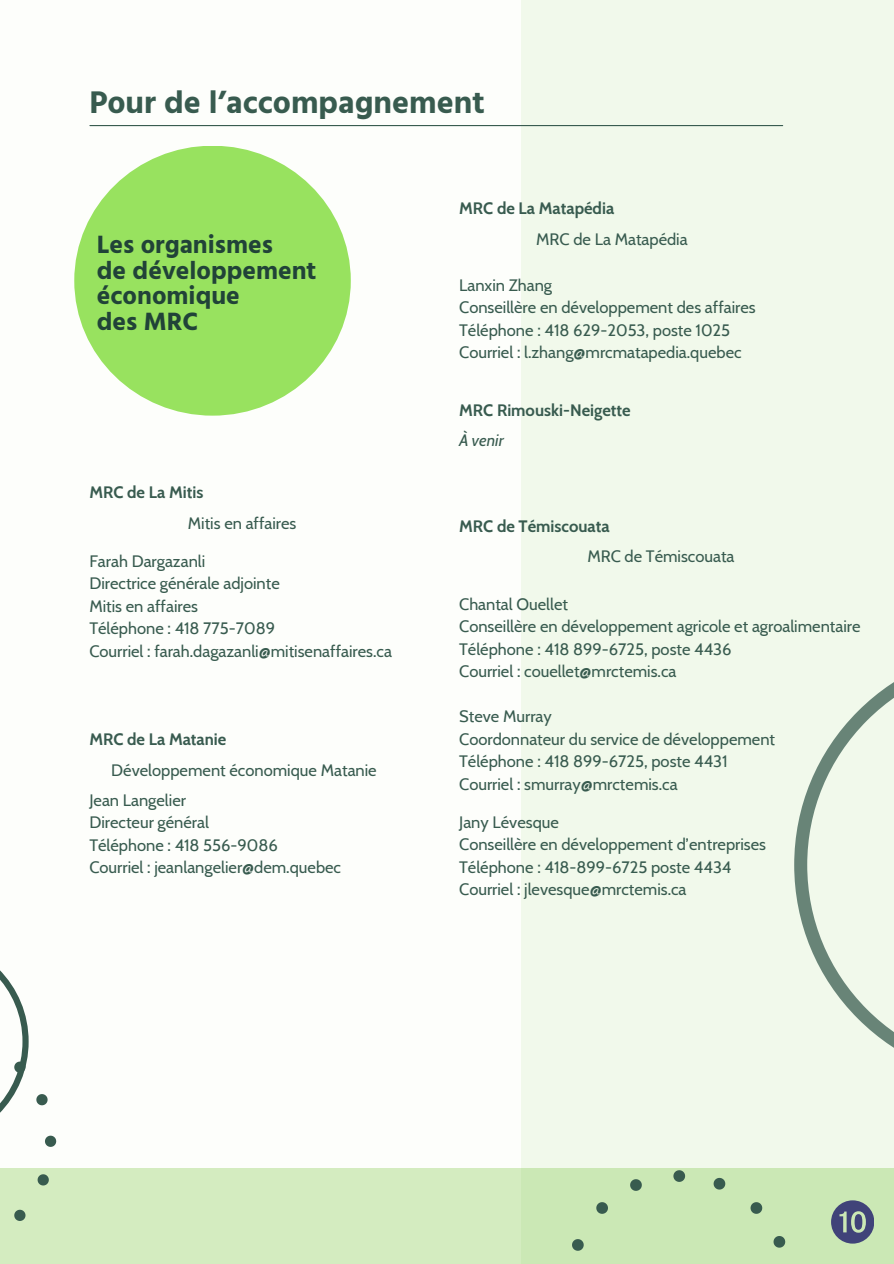
<style>
.page{position:relative;width:894px;height:1264px;background:#fff}
.page>*{position:absolute;margin:0;border:0;box-sizing:border-box;transform-origin:0 0}
.t1{font:700 32.1px "Hind Jalandhar";color:#385b4f}
.t2{font:700 25.65px/25.7px "Hind Jalandhar";color:#214338}
.t3{font:16.5px "Cabin";color:#385b4f}
.t4{font:700 16.5px "Cabin";color:#385b4f}
.t5{font:italic 16.5px "Cabin";color:#385b4f}
</style>
<div class="page">
<div style="left:0;top:0;width:893px;height:1263px;background:#fdfefb"></div>
<div style="left:74px;top:146px;width:277px;height:269px;background:#98e25f;border-radius:50%"></div>
<svg style="left:0;top:970px;width:28px;height:60px"></svg>
<div style="left:521px;top:0;width:372px;height:1263px;background:#f1f9eb"></div>
<svg style="left:794px;top:683px;width:99px;height:364px"></svg>
<div style="left:0;top:1167px;width:893px;height:96px;background:#d4ecc0"></div>
<div style="left:564px;top:1170px;width:229px;height:93px;background:#cbe8b5"></div>
<svg style="left:0;top:1030px;width:56px;height:191px"></svg>
<hr style="left:90px;top:125px;width:692px;height:1px;background:#385b4f">
<svg style="left:830px;top:1200px;width:43px;height:43px"></svg>
<p class="t1" style="left:89px;top:83px;width:397px">Pour de l’accompagnement</p>
<p class="t2" style="left:97px;top:231px;width:221px">Les organismes<br>de développement économique<br>des MRC</p>
<p class="t4" style="left:89px;top:482px;width:115px">MRC de La Mitis</p>
<p class="t3" style="left:188px;top:512px;width:110px">Mitis en affaires</p>
<p class="t3" style="left:89px;top:551px;width:117px">Farah Dargazanli</p>
<p class="t3" style="left:89px;top:573px;width:192px">Directrice générale adjointe</p>
<p class="t3" style="left:89px;top:596px;width:110px">Mitis en affaires</p>
<p class="t3" style="left:89px;top:618px;width:187px">Téléphone : 418 775-7089</p>
<h3 class="t3" style="left:89px;top:641px;width:304px">Courriel : farah.dagazanli@mitisenaffaires.ca</h3>
<h1 class="t4" style="left:89px;top:729px;width:138px">MRC de La Matanie</h1>
<p class="t3" style="left:111px;top:759px;width:267px">Développement économique Matanie</p>
<h2 class="t3" style="left:89px;top:790px;width:98px">Jean Langelier</h2>
<h3 class="t3" style="left:89px;top:812px;width:121px">Directeur général</h3>
<p class="t3" style="left:89px;top:835px;width:190px">Téléphone : 418 556-9086</p>
<p class="t3" style="left:89px;top:857px;width:253px">Courriel : jeanlangelier@dem.quebec</p>
<p class="t4" style="left:459px;top:198px;width:156px">MRC de La Matapédia</p>
<p class="t3" style="left:536px;top:229px;width:153px">MRC de La Matapédia</p>
<p class="t3" style="left:459px;top:275px;width:94px">Lanxin Zhang</p>
<h3 class="t3" style="left:459px;top:297px;width:298px">Conseillère en développement des affaires</h3>
<p class="t3" style="left:459px;top:320px;width:272px">Téléphone : 418 629-2053, poste 1025</p>
<h3 class="t3" style="left:459px;top:342px;width:284px">Courriel : l.zhang@mrcmatapedia.quebec</h3>
<p class="t4" style="left:459px;top:400px;width:173px">MRC Rimouski-Neigette</p>
<p class="t5" style="left:459px;top:430px;width:46px">À venir</p>
<p class="t4" style="left:459px;top:516px;width:152px">MRC de Témiscouata</p>
<p class="t3" style="left:587px;top:546px;width:149px">MRC de Témiscouata</p>
<p class="t3" style="left:459px;top:593px;width:110px">Chantal Ouellet</p>
<p class="t3" style="left:459px;top:616px;width:403px">Conseillère en développement agricole et agroalimentaire</p>
<p class="t3" style="left:459px;top:638px;width:274px">Téléphone : 418 899-6725, poste 4436</p>
<p class="t3" style="left:459px;top:661px;width:219px">Courriel : couellet@mrctemis.ca</p>
<p class="t3" style="left:459px;top:706px;width:94px">Steve Murray</p>
<p class="t3" style="left:459px;top:728px;width:317px">Coordonnateur du service de développement</p>
<p class="t3" style="left:459px;top:751px;width:270px">Téléphone : 418 899-6725, poste 4431</p>
<p class="t3" style="left:459px;top:773px;width:220px">Courriel : smurray@mrctemis.ca</p>
<p class="t3" style="left:459px;top:812px;width:101px">Jany Lévesque</p>
<h3 class="t3" style="left:459px;top:834px;width:308px">Conseillère en développement d’entreprises</h3>
<p class="t3" style="left:459px;top:857px;width:274px">Téléphone : 418-899-6725 poste 4434</p>
<p class="t3" style="left:459px;top:879px;width:229px">Courriel : jlevesque@mrctemis.ca</p>
</div>
